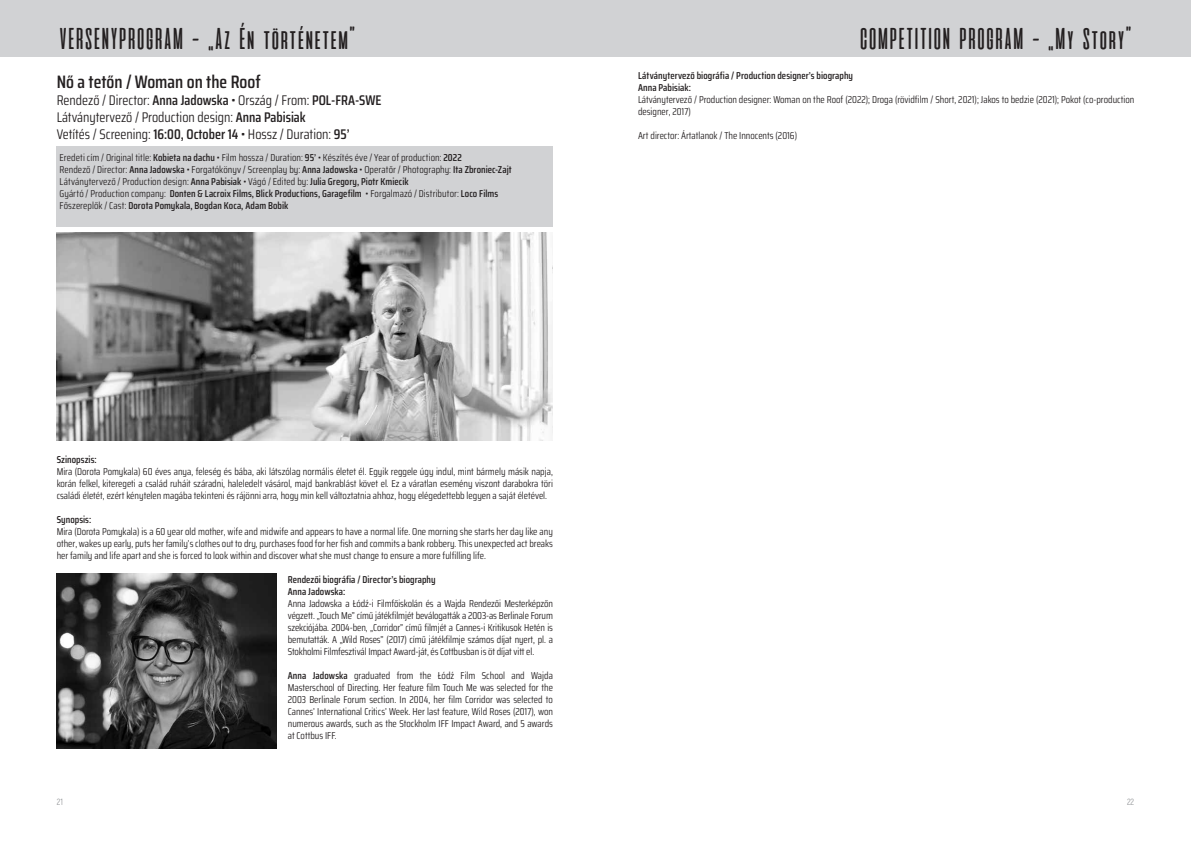
<style>
.page{position:relative;width:1191px;height:842px;background:#fff}
.page>*{position:absolute;margin:0;border:0;box-sizing:border-box;transform-origin:0 0}
.t1{font:30px "aliensandcows";letter-spacing:-.135em;color:#231f20}
.t2{font:600 18px "Saira Condensed";color:#231f20}
.t3{font:14px/16.8px "Saira Condensed";color:#231f20}
.t4{font:10px/12px "Saira Condensed";color:#231f20;text-align:justify}
.t5{font:600 10px/12px "Saira Condensed";letter-spacing:.005em;color:#231f20}
.t6{font:9px "Akrobat";color:#939598}
.s1{font-weight:600}
</style>
<div class="page">
<div style="left:0;top:0;width:1191px;height:57px;background:#d1d2d4"></div>
<div style="left:57px;top:146px;width:496px;height:81px;background:#d1d2d4"></div>
<img style="left:57px;top:232px;width:496px;height:208px">
<img style="left:57px;top:574px;width:219px;height:175px">
<h1 class="t1" style="left:57px;top:23px;width:303px">VERSENYPROGRAM - „Az Én történetem”</h1>
<h1 class="t1" style="left:857px;top:23px;width:279px">COMPETITION PROGRAM - „My Story”</h1>
<h2 class="t2" style="left:57px;top:68px;width:205px">Nő a tetőn / Woman on the Roof</h2>
<h3 class="t3" style="left:57px;top:91px;width:326px">Rendező / Director: <span class="s1">Anna Jadowska</span> • Ország / From: <span class="s1">POL-FRA-SWE<br></span>Látványtervező / Production design: <span class="s1">Anna Pabisiak<br></span>Vetítés / Screening: <span class="s1">16:00, October 14</span> • Hossz / Duration: <span class="s1">95’</span></h3>
<p class="t4" style="left:60px;top:151px;width:454px;text-align:left">Eredeti cím / Original title: <span class="s1">Kobieta na dachu</span> • Film hossza / Duration: <span class="s1">95’</span> • Készítés éve / Year of production: <span class="s1">2022<br></span>Rendező / Director: <span class="s1">Anna Jadowska</span> • Forgatókönyv / Screenplay by: <span class="s1">Anna Jadowska</span> • Operatőr / Photography: <span class="s1">Ita Zbroniec-Zajt </span>Látványtervező / Production design: <span class="s1">Anna Pabisiak</span> • Vágó / Edited by: <span class="s1">Julia Gregory, Piotr Kmiecik<br></span>Gyártó / Production company: <span class="s1">Donten &amp; Lacroix Films, Blick Productions, Garagefilm</span> • Forgalmazó / Distributor: <span class="s1">Loco Films </span>Főszereplők / Cast: <span class="s1">Dorota Pomykala, Bogdan Koca, Adam Bobik</span></p>
<p class="t5" style="left:638px;top:70px;width:217px">Látványtervező biográfia / Production designer’s biography<br>Anna Pabisiak:</p>
<p class="t4" style="left:638px;top:94px;width:498px">Látványtervező / Production designer: Woman on the Roof (2022); Droga (rövidfilm / Short, 2021); Jakos to bedzie (2021); Pokot (co-production designer, 2017)</p>
<p class="t4" style="left:638px;top:130px;width:160px">Art director: Ártatlanok / The Innocents (2016)</p>
<p class="t5" style="left:57px;top:453px;width:42px">Szinopszis:</p>
<p class="t4" style="left:57px;top:465px;width:498px">Mira (Dorota Pomykala) 60 éves anya, feleség és bába, aki látszólag normális életet él. Egyik reggele úgy indul, mint bármely másik napja, korán felkel, kiteregeti a család ruháit száradni, haleledelt vásárol, majd bankrablást követ el. Ez a váratlan esemény viszont darabokra töri családi életét, ezért kénytelen magába tekinteni és rájönni arra, hogy min kell változtatnia ahhoz, hogy elégedettebb legyen a saját életével.</p>
<p class="t5" style="left:57px;top:513px;width:36px">Synopsis:</p>
<p class="t4" style="left:57px;top:525px;width:498px">Mira (Dorota Pomykala) is a 60 year old mother, wife and midwife and appears to have a normal life. One morning she starts her day like any other, wakes up early, puts her family’s clothes out to dry, purchases food for her fish and commits a bank robbery. This unexpected act breaks her family and life apart and she is forced to look within and discover what she must change to ensure a more fulfilling life.</p>
<p class="t5" style="left:288px;top:573px;width:149px">Rendezői biográfia / Director’s biography<br>Anna Jadowska:</p>
<p class="t4" style="left:288px;top:597px;width:267px">Anna Jadowska a Łódź-i Filmfőiskolán és a Wajda Rendezői Mesterképzőn végzett. „Touch Me” című játékfilmjét beválogatták a 2003-as Berlinale Forum szekciójába. 2004-ben, „Corridor” című filmjét a Cannes-i Kritikusok Hetén is bemutatták. A „Wild Roses” (2017) című játékfilmje számos díjat nyert, pl. a Stokholmi Filmfesztivál Impact Award-ját, és Cottbusban is öt díjat vitt el.</p>
<p class="t4" style="left:288px;top:669px;width:267px"><span class="s1">Anna Jadowska</span> graduated from the Łódź Film School and Wajda Masterschool of Directing. Her feature film Touch Me was selected for the 2003 Berlinale Forum section. In 2004, her film Corridor was selected to Cannes’ International Critics’ Week. Her last feature, Wild Roses (2017), won numerous awards, such as the Stockholm IFF Impact Award, and 5 awards at Cottbus IFF.</p>
<p class="t6" style="left:57px;top:796px;width:8px">21</p>
<p class="t6" style="left:1127px;top:796px;width:9px">22</p>
</div>
